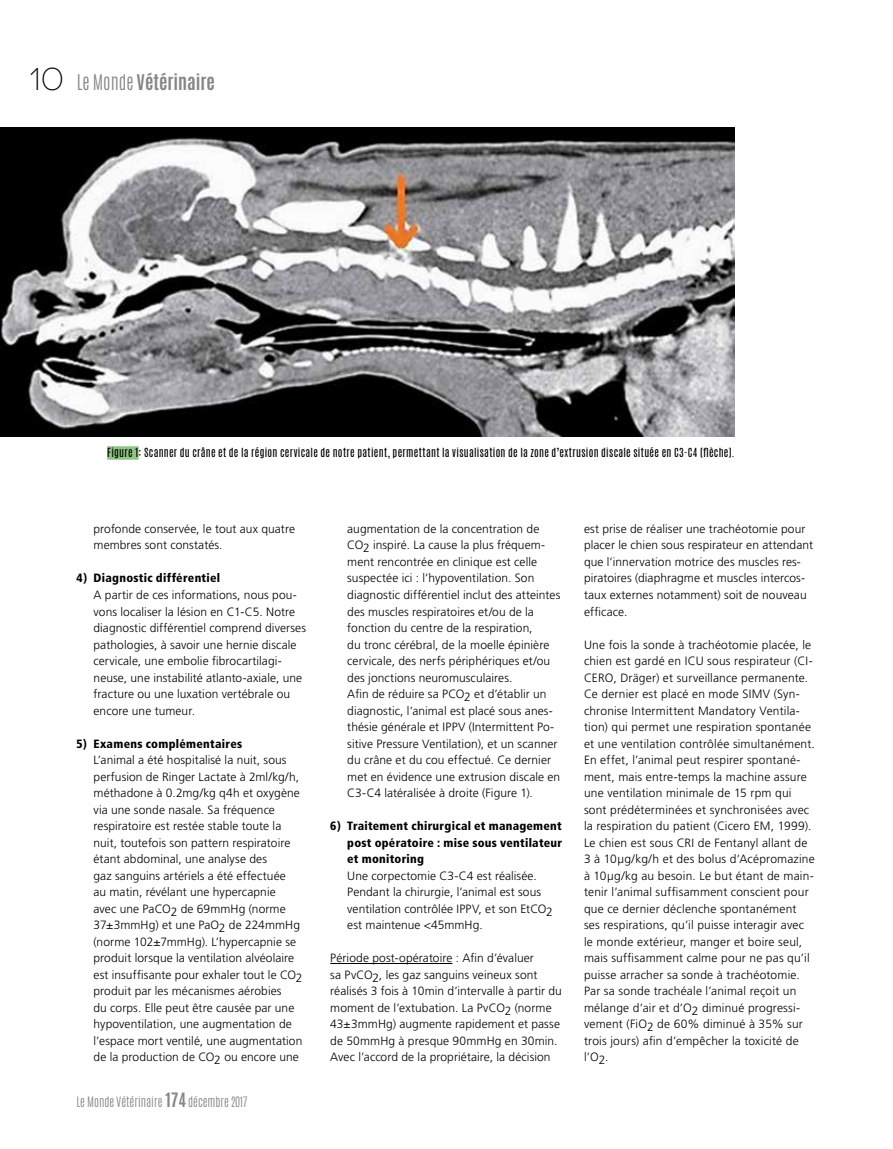
<style>
.page{position:relative;width:893px;height:1149px;background:#fff}
.page>*{position:absolute;margin:0;border:0;box-sizing:border-box;transform-origin:0 0}
.t1{font:300 31.5px "Novecentowide";color:#000}
.t2{font:700 18px "Antonio";color:#878787}
.t3{font:300 12px/16.5px "Frutiger";letter-spacing:.01em;color:#000}
.t4{font:900 condensed 12px/16.5px "Frutiger";letter-spacing:.025em;color:#000;text-align:justify}
.t5{font:300 12px "Antonio";color:#878787}
.t6{font:10.5px "Antonio";letter-spacing:.025em;color:#000}
.s1{font-weight:300}
.s2{font-weight:700;font-size:16.5px}
</style>
<div class="page">
<div style="left:107px;top:446px;width:32px;height:13px;background:#90c685"></div>
<hr style="left:330px;top:962px;width:122px;height:1px;background:#000">
<img style="left:0;top:128px;width:734px;height:308px">
<h1 class="t1" style="left:29px;top:61px;width:36px">10</h1>
<h2 class="t2" style="left:77px;top:68px;width:140px"><span class="s1">Le Monde</span> Vétérinaire</h2>
<p class="t6" style="left:107px;top:445px;width:629px">Figure 1: Scanner du crâne et de la région cervicale de notre patient, permettant la visualisation de la zone d’extrusion discale située en C3-C4 (flèche).</p>
<p class="t3" style="left:94px;top:520px;width:203px">profonde conservée, le tout aux quatre membres sont constatés.</p>
<p class="t4" style="left:77px;top:570px;width:145px">4) Diagnostic différentiel</p>
<p class="t3" style="left:94px;top:586px;width:214px">A partir de ces informations, nous pou&shy;vons localiser la lésion en C1-C5. Notre diagnostic différentiel comprend diverses pathologies, à savoir une hernie discale cervicale, une embolie fibrocartilagi&shy;neuse, une instabilité atlanto-axiale, une fracture ou une luxation vertébrale ou encore une tumeur.</p>
<p class="t4" style="left:77px;top:735px;width:167px">5) Examens complémentaires</p>
<p class="t3" style="left:94px;top:751px;width:211px">L’animal a été hospitalisé la nuit, sous perfusion de Ringer Lactate à 2ml/kg/h, méthadone à 0.2mg/kg q4h et oxygène via une sonde nasale. Sa fréquence respiratoire est restée stable toute la nuit, toutefois son pattern respiratoire étant abdominal, une analyse des<br>gaz sanguins artériels a été effectuée<br>au matin, révélant une hypercapnie<br>avec une PaCO2 de 69mmHg (norme 37±3mmHg) et une PaO2 de 224mmHg (norme 102±7mmHg). L’hypercapnie se produit lorsque la ventilation alvéolaire est insuffisante pour exhaler tout le CO2 produit par les mécanismes aérobies<br>du corps. Elle peut être causée par une hypoventilation, une augmentation de l’espace mort ventilé, une augmentation de la production de CO2 ou encore une</p>
<p class="t5" style="left:77px;top:1093px;width:172px">Le Monde Vétérinaire <span class="s2">174</span> décembre 2017</p>
<p class="t3" style="left:347px;top:520px;width:215px">augmentation de la concentration de CO2 inspiré. La cause la plus fréquem&shy;ment rencontrée en clinique est celle suspectée ici : l’hypoventilation. Son diagnostic différentiel inclut des atteintes des muscles respiratoires et/ou de la fonction du centre de la respiration,<br>du tronc cérébral, de la moelle épinière cervicale, des nerfs périphériques et/ou des jonctions neuromusculaires.<br>Afin de réduire sa PCO2 et d’établir un diagnostic, l’animal est placé sous anes&shy;thésie générale et IPPV (Intermittent Po&shy;sitive Pressure Ventilation), et un scanner du crâne et du cou effectué. Ce dernier met en évidence une extrusion discale en C3-C4 latéralisée à droite (Figure 1).</p>
<p class="t4" style="left:347px;top:817px;width:216px;text-indent:-17px">6) Traitement chirurgical et management post opératoire : mise sous ventilateur et monitoring</p>
<p class="t3" style="left:347px;top:867px;width:207px">Une corpectomie C3-C4 est réalisée.<br>Pendant la chirurgie, l’animal est sous ventilation contrôlée IPPV, et son EtCO2 est maintenue &lt;45mmHg.</p>
<p class="t3" style="left:330px;top:949px;width:233px">Période post-opératoire : Afin d’évaluer<br>sa PvCO2, les gaz sanguins veineux sont réalisés 3 fois à 10min d’intervalle à partir du moment de l’extubation. La PvCO2 (norme 43±3mmHg) augmente rapidement et passe de 50mmHg à presque 90mmHg en 30min.<br>Avec l’accord de la propriétaire, la décision</p>
<p class="t3" style="left:584px;top:520px;width:231px">est prise de réaliser une trachéotomie pour placer le chien sous respirateur en attendant que l’innervation motrice des muscles res&shy;piratoires (diaphragme et muscles intercos&shy;taux externes notamment) soit de nouveau efficace.</p>
<p class="t3" style="left:584px;top:636px;width:232px">Une fois la sonde à trachéotomie placée, le chien est gardé en ICU sous respirateur (CI-CERO, Dräger) et surveillance permanente.<br>Ce dernier est placé en mode SIMV (Syn&shy;chronise Intermittent Mandatory Ventila&shy;tion) qui permet une respiration spontanée et une ventilation contrôlée simultanément.<br>En effet, l’animal peut respirer spontané&shy;ment, mais entre-temps la machine assure une ventilation minimale de 15 rpm qui sont prédéterminées et synchronisées avec la respiration du patient (Cicero EM, 1999).<br>Le chien est sous CRI de Fentanyl allant de 3 à 10µg/kg/h et des bolus d’Acépromazine à 10µg/kg au besoin. Le but étant de main&shy;tenir l’animal suffisamment conscient pour que ce dernier déclenche spontanément ses respirations, qu’il puisse interagir avec le monde extérieur, manger et boire seul, mais suffisamment calme pour ne pas qu’il puisse arracher sa sonde à trachéotomie.<br>Par sa sonde trachéale l’animal reçoit un mélange d’air et d’O2 diminué progressi&shy;vement (FiO2 de 60% diminué à 35% sur trois jours) afin d’empêcher la toxicité de l’O2.</p>
</div>
